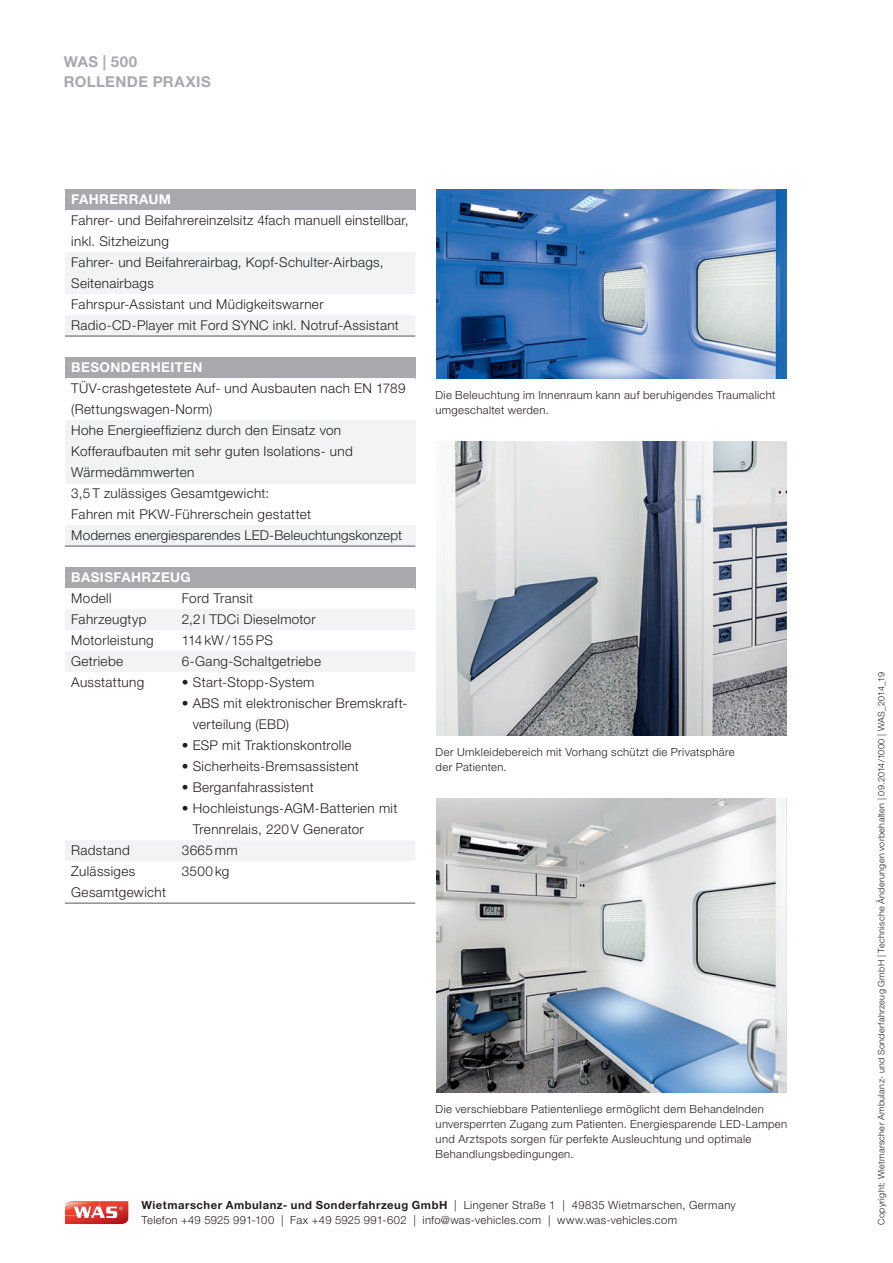
<style>
.page{position:relative;width:893px;height:1263px;background:#fff}
.page>*{position:absolute;margin:0;border:0;box-sizing:border-box;transform-origin:0 0}
.t1{font:700 15px/19.5px "Helvetica Neue LT Pro";letter-spacing:.025em;color:#a8a9ad}
.t2{font:300 13.5px/21px "Helvetica Neue LT Pro";letter-spacing:.025em;color:#231f20}
.t3{font:700 13.5px "Helvetica Neue LT Pro";letter-spacing:.03em;color:#fff}
.t4{font:300 13.5px "Helvetica Neue LT Pro";letter-spacing:-.015em;color:#231f20}
.t5{font:300 11.25px/15px "Helvetica Neue LT Pro";letter-spacing:.03em;color:#231f20}
.t6{font:300 9px "Helvetica Neue LT Pro";letter-spacing:.035em;color:#231f20}
.s1{font-weight:700}
</style>
<div class="page">
<img style="left:436px;top:441px;width:351px;height:294px">
<img style="left:436px;top:798px;width:351px;height:294px">
<img style="left:436px;top:189px;width:351px;height:189px">
<svg style="left:65px;top:1201px;width:64px;height:23px"></svg>
<div style="left:65px;top:189px;width:350px;height:21px;background:#a8a9ad"></div>
<svg style="left:65px;top:252px;width:350px;height:84px"></svg>
<hr style="left:65px;top:336px;width:350px;height:1px;background:#57585a">
<div style="left:65px;top:357px;width:350px;height:21px;background:#a8a9ad"></div>
<svg style="left:65px;top:483px;width:350px;height:1px"></svg>
<div style="left:65px;top:420px;width:350px;height:63px;background:#f2f3f4"></div>
<div style="left:65px;top:525px;width:350px;height:21px;background:#f2f3f4"></div>
<hr style="left:65px;top:546px;width:350px;height:1px;background:#57585a">
<div style="left:65px;top:567px;width:350px;height:21px;background:#a8a9ad"></div>
<svg style="left:65px;top:609px;width:350px;height:63px"></svg>
<svg style="left:65px;top:840px;width:350px;height:63px"></svg>
<hr style="left:65px;top:903px;width:350px;height:1px;background:#57585a">
<p class="t1" style="left:64px;top:54px;width:149px">WAS | 500<br>ROLLENDE PRAXIS</p>
<p class="t3" style="left:71px;top:195px;width:101px">FAHRERRAUM</p>
<p class="t2" style="left:71px;top:211px;width:339px">Fahrer- und Beifahrereinzelsitz 4fach manuell einstellbar, inkl. Sitzheizung<br>Fahrer- und Beifahrerairbag, Kopf-Schulter-Airbags, Seitenairbags<br>Fahrspur-Assistant und Müdigkeitswarner Radio-CD-Player mit Ford SYNC inkl. Notruf-Assistant</p>
<p class="t3" style="left:71px;top:363px;width:133px">BESONDERHEITEN</p>
<p class="t2" style="left:71px;top:379px;width:336px">TÜV-crashgetestete Auf- und Ausbauten nach EN 1789 (Rettungswagen-Norm)<br>Hohe Energieeffizienz durch den Einsatz von Kofferaufbauten mit sehr guten Isolations- und Wärmedämmwerten<br>3,5 T zulässiges Gesamtgewicht:<br>Fahren mit PKW-Führerschein gestattet<br>Modernes energiesparendes LED-Beleuchtungskonzept</p>
<p class="t3" style="left:71px;top:573px;width:121px">BASISFAHRZEUG</p>
<p class="t2" style="left:71px;top:589px;width:42px">Modell</p>
<p class="t2" style="left:182px;top:589px;width:73px">Ford Transit</p>
<p class="t2" style="left:71px;top:610px;width:77px">Fahrzeugtyp</p>
<p class="t2" style="left:182px;top:610px;width:135px">2,2 l TDCi Dieselmotor</p>
<p class="t2" style="left:71px;top:631px;width:84px">Motorleistung</p>
<p class="t4" style="left:182px;top:636px;width:93px">114 kW / 155 PS</p>
<p class="t2" style="left:71px;top:652px;width:53px">Getriebe</p>
<p class="t2" style="left:182px;top:652px;width:141px">6-Gang-Schaltgetriebe</p>
<p class="t2" style="left:71px;top:673px;width:75px">Ausstattung</p>
<p class="t2" style="left:182px;top:673px;width:134px">• Start-Stopp-System</p>
<p class="t2" style="left:193px;top:694px;width:216px;text-indent:-11px">• ABS mit elektronischer Bremskraft&shy;verteilung (EBD)</p>
<p class="t2" style="left:182px;top:736px;width:171px">• ESP mit Traktionskontrolle</p>
<p class="t2" style="left:182px;top:757px;width:179px">• Sicherheits-Bremsassistent</p>
<p class="t2" style="left:182px;top:778px;width:133px">• Berganfahrassistent</p>
<p class="t2" style="left:193px;top:799px;width:206px;text-indent:-11px">• Hochleistungs-AGM-Batterien mit<br>Trennrelais, 220 V Generator</p>
<p class="t2" style="left:71px;top:841px;width:60px">Radstand</p>
<p class="t2" style="left:182px;top:841px;width:57px">3665 mm</p>
<p class="t2" style="left:71px;top:862px;width:96px">Zulässiges<br>Gesamtgewicht</p>
<p class="t2" style="left:182px;top:862px;width:49px">3500 kg</p>
<p class="t5" style="left:435px;top:389px;width:341px">Die Beleuchtung im Innenraum kann auf beruhigendes Traumalicht umgeschaltet werden.</p>
<p class="t5" style="left:436px;top:745px;width:301px">Der Umkleidebereich mit Vorhang schützt die Privatsphäre der Patienten.</p>
<p class="t5" style="left:436px;top:1103px;width:353px">Die verschiebbare Patientenliege ermöglicht dem Behandelnden unversperrten Zugang zum Patienten. Energiesparende LED-Lampen und Arztspots sorgen für perfekte Ausleuchtung und optimale Behandlungsbedingungen.</p>
<p class="t5" style="left:141px;top:1199px;width:596px"><span class="s1">Wietmarscher Ambulanz- und Sonderfahrzeug GmbH</span> | Lingener Straße 1 | 49835 Wietmarschen, Germany<br>Telefon +49 5925 991-100 | Fax +49 5925 991-602 | info@was-vehicles.com | www.was-vehicles.com</p>
<p class="t6" style="left:878px;top:1225px;width:554px;rotate:-90deg">Copyright: Wietmarscher Ambulanz- und Sonderfahrzeug GmbH | Technische Änderungen vorbehalten | 09.2014/1000 | WAS_2014_19</p>
</div>
